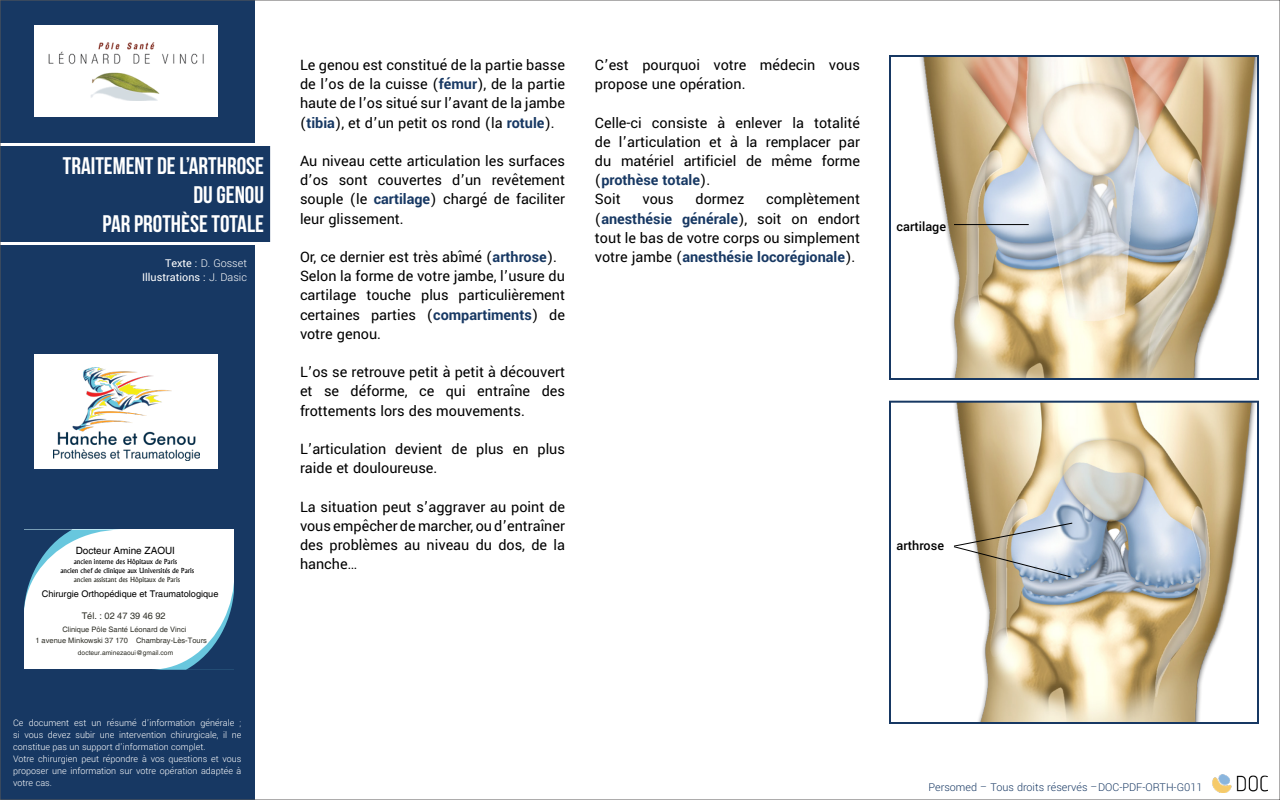
<style>
.page{position:relative;width:1280px;height:800px;background:#fff}
.page>*{position:absolute;margin:0;border:0;box-sizing:border-box;transform-origin:0 0}
.t1{font:24px/28.8px "Bebas Neue";color:#fff;text-align:right}
.t2{font:16px/19.2px "Yantramanav";color:#000;text-align:justify}
.t3{font:500 14px "Yantramanav";color:#000}
.t4{font:300 12px "Yantramanav";color:#173863}
.t5{font:12px/14.4px "Yantramanav";color:#fff;text-align:right}
.t6{font:300 10px/12px "Yantramanav";color:#fff}
.t7{font:10px "Helvetica";color:#010000}
.t8{font:9.2px "Helvetica";color:#010000}
.t9{font:9.2px "Helvetica";color:#303028}
.t10{font:7.5px "Helvetica";color:#303028}
.t11{font:500 6.7px "Albertus";color:#010000}
.t12{font:500 6.7px "Albertus";color:#303028}
.t13{font:6.7px "Helvetica";color:#303028}
.s1{font-weight:300}
.s2{font-weight:700;color:#173863}
</style>
<div class="page">
<div style="left:0;top:0;width:255px;height:800px;background:#173863"></div>
<svg style="left:2px;top:143px;width:269px;height:102px"></svg>
<img style="left:920px;top:58px;width:336px;height:319px">
<div style="left:889px;top:55px;width:370px;height:325px;border:2px solid #173863"></div>
<img style="left:954px;top:404px;width:302px;height:317px">
<div style="left:889px;top:401px;width:370px;height:323px;border:2px solid #173863"></div>
<hr style="left:954px;top:224px;width:75px;height:1px;background:#000">
<svg style="left:954px;top:522px;width:119px;height:56px"></svg>
<div style="left:35px;top:354px;width:183px;height:115px;background:#fff"></div>
<img style="left:54px;top:367px;width:145px;height:93px">
<div style="left:35px;top:25px;width:183px;height:91px;background:#fff"></div>
<img style="left:49px;top:42px;width:155px;height:58px">
<div style="left:24px;top:530px;width:210px;height:139px;background:#fff"></div>
<svg style="left:161px;top:583px;width:73px;height:86px"></svg>
<svg style="left:24px;top:530px;width:88px;height:80px"></svg>
<img style="left:1213px;top:775px;width:55px;height:18px">
<h1 class="t1" style="left:63px;top:151px;width:203px">TRAITEMENT DE L’ARTHROSE<br>DU GENOU<br>PAR PROTHÈSE TOTALE</h1>
<p class="t5" style="left:142px;top:256px;width:106px">Texte : <span class="s1">D. Gosset<br></span>Illustrations : <span class="s1">J. Dasic</span></p>
<p class="t7" style="left:76px;top:544px;width:101px">Docteur Amine ZAOUI</p>
<p class="t8" style="left:42px;top:588px;width:178px">Chirurgie Orthopédique et Traumatologique</p>
<p class="t10" style="left:35px;top:636px;width:173px">1 avenue Minkowski 37 170 Chambray-Lès-Tours</p>
<p class="t11" style="left:74px;top:558px;width:105px">ancien interne des Hôpitaux de Paris</p>
<p class="t11" style="left:60px;top:566px;width:135px">ancien chef de clinique aux Universités de Paris</p>
<p class="t12" style="left:74px;top:575px;width:108px">ancien assistant des Hôpitaux de Paris</p>
<p class="t9" style="left:82px;top:610px;width:86px">Tél. : 02 47 39 46 92</p>
<p class="t10" style="left:62px;top:625px;width:126px">Clinique Pôle Santé Léonard de Vinci</p>
<p class="t13" style="left:78px;top:649px;width:97px">docteur.aminezaoui@gmail.com</p>
<p class="t6" style="left:13px;top:717px;width:230px">Ce document est un résumé d’information générale ; si vous devez subir une intervention chirurgicale, il ne constitue pas un support d’information complet.<br>Votre chirurgien peut répondre à vos questions et vous proposer une information sur votre opération adaptée à votre cas.</p>
<p class="t2" style="left:300px;top:56px;width:267px">Le genou est constitué de la partie basse de l’os de la cuisse (<span class="s2">fémur</span>), de la partie haute de l’os situé sur l’avant de la jambe (<span class="s2">tibia</span>), et d’un petit os rond (la <span class="s2">rotule</span>).</p>
<p class="t2" style="left:300px;top:152px;width:267px">Au niveau cette articulation les surfaces d’os sont couvertes d’un revêtement souple (le <span class="s2">cartilage</span>) chargé de faciliter leur glissement.</p>
<p class="t2" style="left:300px;top:248px;width:267px;text-align:left">Or, ce dernier est très abîmé (<span class="s2">arthrose</span>).<br>Selon la forme de votre jambe, l’usure du cartilage touche plus particulièrement certaines parties (<span class="s2">compartiments</span>) de votre genou.</p>
<p class="t2" style="left:300px;top:363px;width:267px">L’os se retrouve petit à petit à découvert et se déforme, ce qui entraîne des frottements lors des mouvements.</p>
<p class="t2" style="left:300px;top:440px;width:267px">L’articulation devient de plus en plus raide et douloureuse.</p>
<p class="t2" style="left:300px;top:497px;width:267px">La situation peut s’aggraver au point de vous empêcher de marcher, ou d’entraîner des problèmes au niveau du dos, de la hanche…</p>
<p class="t2" style="left:595px;top:56px;width:267px">C’est pourquoi votre médecin vous propose une opération.</p>
<p class="t2" style="left:595px;top:113px;width:267px;text-align:left">Celle-ci consiste à enlever la totalité de l’articulation et à la remplacer par du matériel artificiel de même forme (<span class="s2">prothèse totale</span>).<br>Soit</p>
<p class="t2" style="left:595px;top:190px;width:267px;text-indent:171px">complètement (<span class="s2">anesthésie générale</span>), soit on endort tout le bas de votre corps ou simplement votre jambe (<span class="s2">anesthésie locorégionale</span>).</p>
<p class="t2" style="left:643px;top:190px;width:33px">vous</p>
<p class="t2" style="left:696px;top:190px;width:50px">dormez</p>
<p class="t3" style="left:897px;top:218px;width:51px">cartilage</p>
<p class="t3" style="left:897px;top:537px;width:49px">arthrose</p>
<p class="t4" style="left:929px;top:780px;width:275px">Persomed – Tous droits réservés –DOC-PDF-ORTH-G011</p>
</div>
